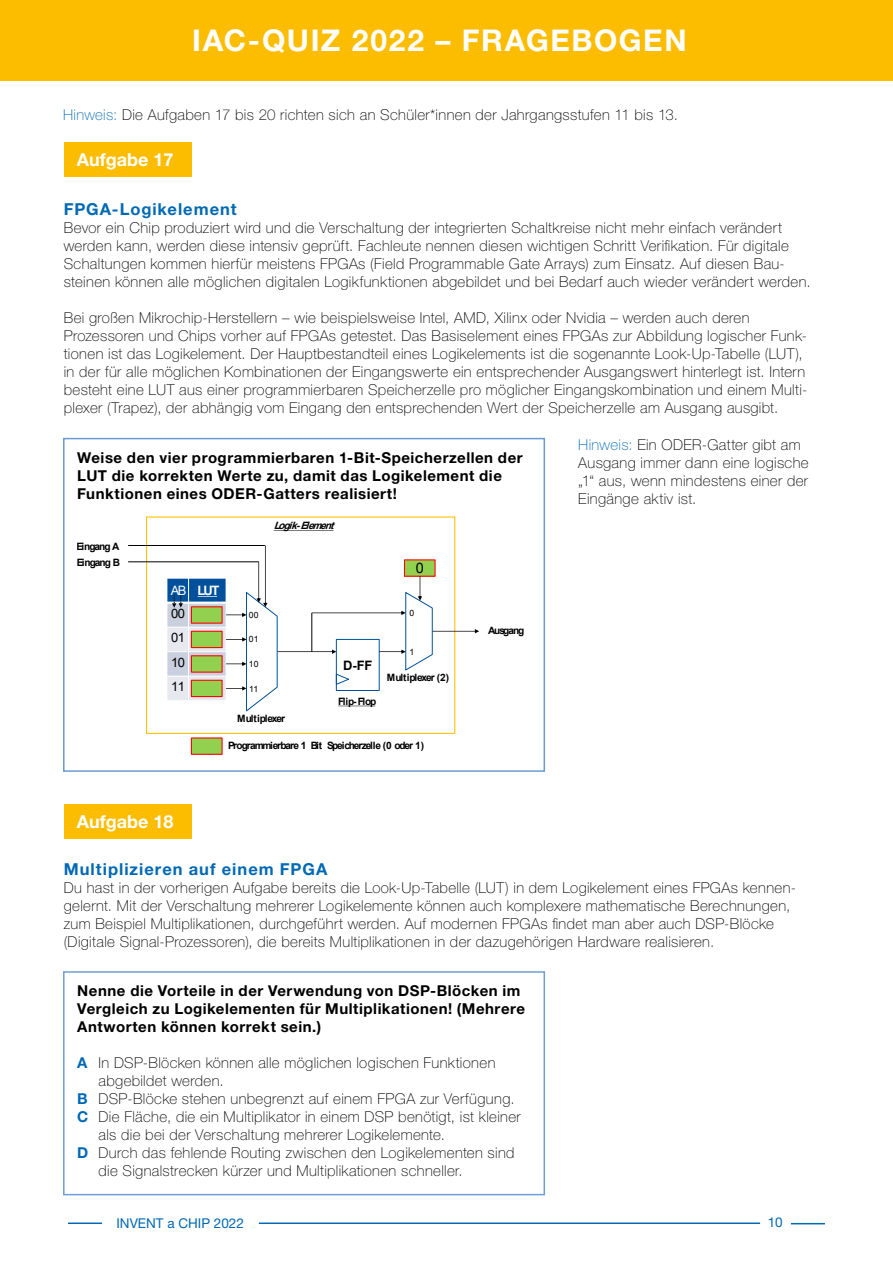
<style>
.page{position:relative;width:893px;height:1263px;background:#fff}
.page>*{position:absolute;margin:0;border:0;box-sizing:border-box;transform-origin:0 0}
.Subline_innen{font:700 30px "Helvetica Neue LT Std";letter-spacing:.055em;color:#fff}
.Headline_Innen{font:700 18px "Helvetica Neue LT Std";color:#fff}
.Subline_innen-2{font:700 16.5px "Helvetica Neue LT Std";letter-spacing:.06em;color:#0069b4}
.Copy_10pkt_-_12_zab{font:100 15px/18px "Helvetica Neue LT Std";letter-spacing:.025em;color:#000}
.Copy_10pkt_-_12_zab-2{font:700 15px/18px "Helvetica Neue LT Std";letter-spacing:.035em;color:#000}
.t1{font:14.4px "Arial";color:#000}
.Fusszeile{font:13.5px "Helvetica Neue LT Std";color:#0069b4}
.Pagina{font:13.5px "Helvetica Neue LT Std";color:#0069b4}
.t2{font:700 13.05px "Arial";color:#000}
.t3{font:700 12.9px/22.6px "Arial";color:#fff}
.t4{font:12.9px/24.5px "Arial";color:#000;text-align:justify}
.t5{font:700 10.2px/16px "Arial";letter-spacing:-.09em;color:#000}
.t6{font:700 10.05px "Arial";letter-spacing:-.095em;color:#000}
.t7{font:700 10.05px "Arial";letter-spacing:-.055em;color:#000}
.t8{font:italic 700 10.05px "Arial";color:#000}
.t9{font:700 10.05px "Arial";letter-spacing:-.065em;color:#000}
.t10{font:8.7px "Arial";letter-spacing:.005em;color:#000}
.s1{color:#0069b4}
.s2{font-weight:400}
.s3{font-weight:400;color:#000}
.s4{font-weight:700;color:#0069b4}
</style>
<div class="page">
<div style="left:64px;top:143px;width:127px;height:34px;background:#fcbd00"></div>
<div style="left:64px;top:804px;width:127px;height:34px;background:#fcbd00"></div>
<div style="left:63px;top:971px;width:482px;height:224px;border:2px solid #6f9ed4"></div>
<div style="left:63px;top:438px;width:482px;height:334px;border:2px solid #699bd2"></div>
<div style="left:0;top:0;width:893px;height:81px;background:#fcbd00"></div>
<div style="left:167px;top:578px;width:22px;height:25px;background:#00509b"></div>
<div style="left:189px;top:578px;width:37px;height:25px;background:#00509b"></div>
<div style="left:167px;top:603px;width:22px;height:24px;background:#cbd0de"></div>
<div style="left:189px;top:603px;width:37px;height:24px;background:#cbd0de"></div>
<div style="left:167px;top:627px;width:22px;height:25px;background:#e7e9ef"></div>
<svg style="left:189px;top:628px;width:37px;height:23px"></svg>
<div style="left:167px;top:652px;width:22px;height:24px;background:#cbd0de"></div>
<div style="left:189px;top:652px;width:37px;height:24px;background:#cbd0de"></div>
<div style="left:167px;top:676px;width:22px;height:25px;background:#e7e9ef"></div>
<svg style="left:189px;top:677px;width:37px;height:23px"></svg>
<hr style="left:188px;top:578px;width:1px;height:123px;background:#fff">
<hr style="left:167px;top:602px;width:59px;height:2px;background:#fff">
<hr style="left:167px;top:627px;width:59px;height:1px;background:#fff">
<hr style="left:167px;top:651px;width:59px;height:1px;background:#fff">
<hr style="left:167px;top:676px;width:59px;height:1px;background:#fff">
<hr style="left:167px;top:578px;width:1px;height:123px;background:#fff">
<hr style="left:167px;top:578px;width:59px;height:1px;background:#fff">
<hr style="left:167px;top:700px;width:59px;height:1px;background:#fff">
<svg style="left:198px;top:596px;width:19px;height:1px"></svg>
<div style="left:146px;top:516px;width:309px;height:218px;border:1px solid #ffc000"></div>
<hr style="left:128px;top:545px;width:137px;height:1px;background:#000">
<hr style="left:128px;top:561px;width:131px;height:1px;background:#000">
<div style="left:191px;top:606px;width:32px;height:18px;background:#92d050;border:1px solid #f00"></div>
<div style="left:191px;top:631px;width:32px;height:17px;background:#92d050;border:1px solid #f00"></div>
<div style="left:191px;top:655px;width:32px;height:18px;background:#92d050;border:1px solid #f00"></div>
<div style="left:191px;top:680px;width:32px;height:17px;background:#92d050;border:1px solid #f00"></div>
<svg style="left:274px;top:530px;width:60px;height:1px"></svg>
<div style="left:191px;top:737px;width:32px;height:18px;background:#92d050;border:1px solid #f00"></div>
<svg style="left:172px;top:595px;width:11px;height:13px"></svg>
<svg style="left:226px;top:545px;width:253px;height:167px"></svg>
<hr style="left:791px;top:1223px;width:34px;height:1px;background:#0069b4">
<hr style="left:259px;top:1222px;width:501px;height:2px;background:#0069b4">
<hr style="left:68px;top:1222px;width:34px;height:2px;background:#0069b4">
<p class="Subline_innen" style="left:192px;top:22px;width:496px">IAC-QUIZ 2022 – FRAGEBOGEN</p>
<p class="Copy_10pkt_-_12_zab" style="left:63px;top:105px;width:616px"><span class="s1">Hinweis:</span> Die Aufgaben 17 bis 20 richten sich an Schüler*innen der Jahrgangsstufen 11 bis 13.</p>
<p class="Headline_Innen" style="left:77px;top:149px;width:98px">Aufgabe 17</p>
<p class="Subline_innen-2" style="left:64px;top:199px;width:174px">FPGA-Logikelement</p>
<p class="Copy_10pkt_-_12_zab" style="left:64px;top:218px;width:748px">Bevor ein Chip produziert wird und die Verschaltung der integrierten Schaltkreise nicht mehr einfach verändert werden kann, werden diese intensiv geprüft. Fachleute nennen diesen wichtigen Schritt Verifikation. Für digitale Schaltungen kommen hierfür meistens FPGAs (Field Programmable Gate Arrays) zum Einsatz. Auf diesen Bau&shy;steinen können alle möglichen digitalen Logikfunktionen abgebildet und bei Bedarf auch wieder verändert werden.</p>
<p class="Copy_10pkt_-_12_zab" style="left:64px;top:308px;width:745px">Bei großen Mikrochip-Herstellern – wie beispielsweise Intel, AMD, Xilinx oder Nvidia – werden auch deren Prozessoren und Chips vorher auf FPGAs getestet. Das Basiselement eines FPGAs zur Abbildung logischer Funk&shy;tionen ist das Logikelement. Der Hauptbestandteil eines Logikelements ist die sogenannte Look-Up-Tabelle (LUT), in der für alle möglichen Kombinationen der Eingangswerte ein entsprechender Ausgangswert hinterlegt ist. Intern besteht eine LUT aus einer programmierbaren Speicherzelle pro möglicher Eingangskombination und einem Multi&shy;plexer (Trapez), der abhängig vom Eingang den entsprechenden Wert der Speicherzelle am Ausgang ausgibt.</p>
<p class="Copy_10pkt_-_12_zab-2" style="left:77px;top:448px;width:447px">Weise den vier programmierbaren 1-Bit-Speicherzellen der<br>LUT die korrekten Werte zu, damit das Logikelement die<br>Funktionen eines ODER-Gatters realisiert!</p>
<p class="t5" style="left:76px;top:538px;width:45px">Eingang A<br>Eingang B</p>
<p class="t8" style="left:274px;top:519px;width:66px">Logik- Element</p>
<p class="t3" style="left:171px;top:579px;width:50px"><span class="s2">AB</span> LUT<br><span class="s3">00</span></p>
<p class="t4" style="left:171px;top:625px;width:15px">01<br>10<br>11</p>
<p class="t10" style="left:249px;top:609px;width:11px">00</p>
<p class="t10" style="left:249px;top:633px;width:11px">01</p>
<p class="t10" style="left:249px;top:659px;width:11px">10</p>
<p class="t10" style="left:249px;top:683px;width:11px">11</p>
<p class="t7" style="left:237px;top:712px;width:49px">Multiplexer</p>
<p class="t1" style="left:416px;top:559px;width:10px">0</p>
<p class="t2" style="left:343px;top:657px;width:31px">D-FF</p>
<p class="t9" style="left:338px;top:695px;width:40px">Flip- Flop</p>
<p class="t10" style="left:409px;top:607px;width:6px">0</p>
<p class="t10" style="left:409px;top:646px;width:6px">1</p>
<p class="t7" style="left:387px;top:671px;width:64px">Multiplexer (2)</p>
<p class="t6" style="left:228px;top:739px;width:197px">Programmierbare 1 Bit Speicherzelle (0 oder 1)</p>
<p class="Headline_Innen" style="left:77px;top:810px;width:98px">Aufgabe 18</p>
<p class="t6" style="left:488px;top:624px;width:38px">Ausgang</p>
<p class="Copy_10pkt_-_12_zab" style="left:578px;top:435px;width:232px"><span class="s1">Hinweis:</span> Ein ODER-Gatter gibt am<br>Ausgang immer dann eine logische „1“ aus, wenn mindestens einer der<br>Eingänge aktiv ist.</p>
<p class="Subline_innen-2" style="left:64px;top:859px;width:265px">Multiplizieren auf einem FPGA</p>
<p class="Copy_10pkt_-_12_zab" style="left:64px;top:878px;width:732px">Du hast in der vorherigen Aufgabe bereits die Look-Up-Tabelle (LUT) in dem Logikelement eines FPGAs kennen&shy;gelernt. Mit der Verschaltung mehrerer Logikelemente können auch komplexere mathematische Berechnungen, zum Beispiel Multiplikationen, durchgeführt werden. Auf modernen FPGAs findet man aber auch DSP-Blöcke (Digitale Signal-Prozessoren), die bereits Multiplikationen in der dazugehörigen Hardware realisieren.</p>
<p class="Copy_10pkt_-_12_zab-2" style="left:77px;top:981px;width:449px">Nenne die Vorteile in der Verwendung von DSP-Blöcken im<br>Vergleich zu Logikelementen für Multiplikationen! (Mehrere<br>Antworten können korrekt sein.)</p>
<p class="Copy_10pkt_-_12_zab" style="left:99px;top:1054px;width:398px;text-indent:-21px"><span class="s4">A</span> In DSP-Blöcken können alle möglichen logischen Funktionen abgebildet werden.</p>
<p class="Copy_10pkt_-_12_zab" style="left:77px;top:1090px;width:439px"><span class="s4">B</span> DSP-Blöcke stehen unbegrenzt auf einem FPGA zur Verfügung.</p>
<p class="Copy_10pkt_-_12_zab" style="left:99px;top:1108px;width:424px;text-indent:-21px"><span class="s4">C</span> Die Fläche, die ein Multiplikator in einem DSP benötigt, ist kleiner als die bei der Verschaltung mehrerer Logikelemente.</p>
<p class="Copy_10pkt_-_12_zab" style="left:99px;top:1144px;width:418px;text-indent:-21px"><span class="s4">D</span> Durch das fehlende Routing zwischen den Logikelementen sind die Signalstrecken kürzer und Multiplikationen schneller.</p>
<p class="Fusszeile" style="left:116px;top:1215px;width:129px">INVENT a CHIP 2022</p>
<p class="Pagina" style="left:768px;top:1214px;width:17px">10</p>
</div>
